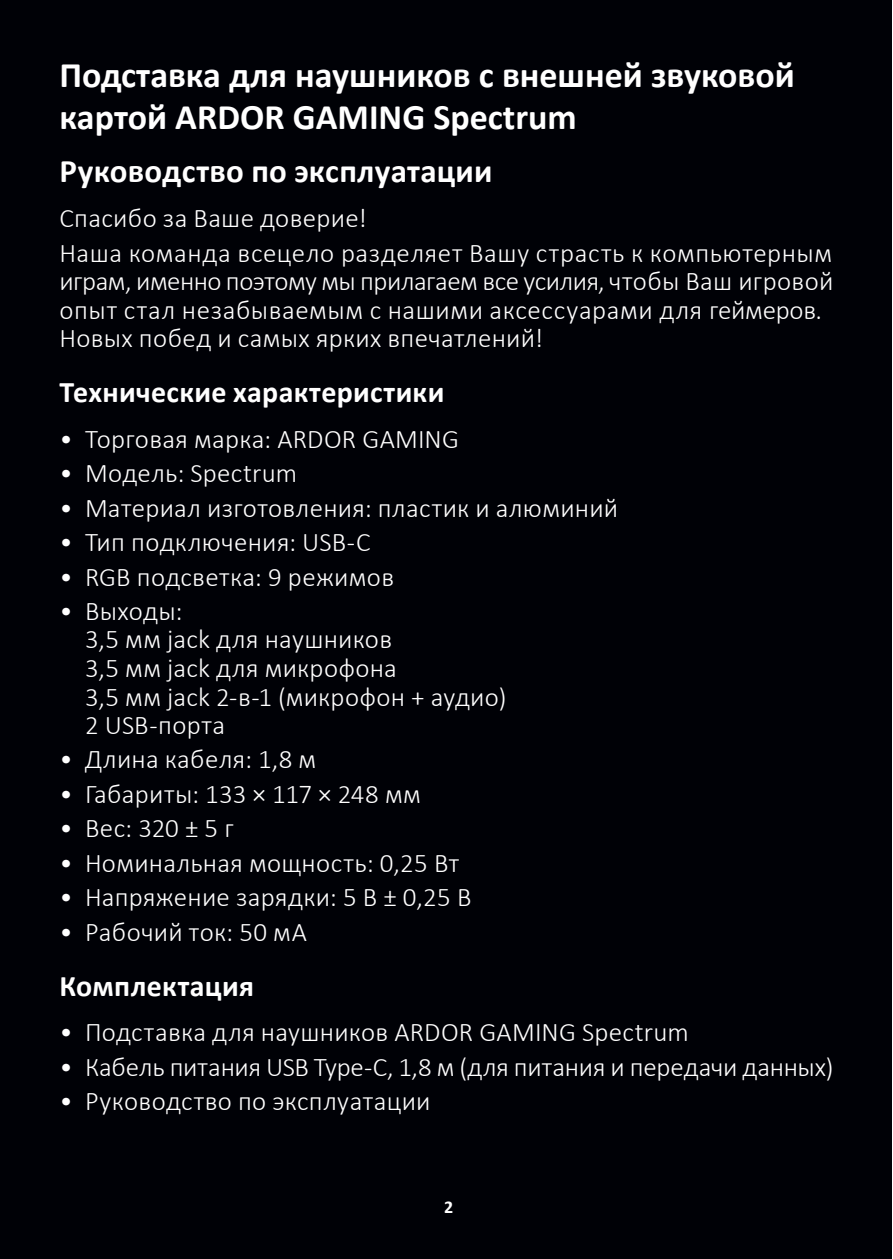
<style>
.page{position:relative;width:893px;height:1259px;background:#fff}
.page>*{position:absolute;margin:0;border:0;box-sizing:border-box;transform-origin:0 0}
.наименование_продукт{font:700 36px/42px "Calibri";color:#fff}
.Заголовок{font:700 33px "Calibri";letter-spacing:.005em;color:#fff}
.Подзаголовок{font:700 30px "Calibri";letter-spacing:.01em;color:#fff}
.t1{font:300 27px/28.5px "Calibri";letter-spacing:.01em;color:#fff}
.t2{font:300 27px "Calibri";letter-spacing:-.01em;color:#fff}
.номерация_у_схем{font:700 18px "Calibri";color:#fff}
</style>
<div class="page">
<div style="left:0;top:0;width:891px;height:1259px;background:#000106"></div>
<hr style="left:892px;top:0;width:1px;height:1259px;background:#000106">
<p class="наименование_продукт" style="left:60px;top:53px;width:737px">Подставка для наушников c внешней звуковой картой ARDOR GAMING Spectrum</p>
<p class="Заголовок" style="left:60px;top:147px;width:434px">Руководство по эксплуатации</p>
<p class="t1" style="left:60px;top:204px;width:309px">Спасибо за Ваше доверие!</p>
<p class="t1" style="left:60px;top:238px;width:775px">Наша команда всецело разделяет Вашу страсть к компьютерным играм, именно поэтому мы прилагаем все усилия, чтобы Ваш игровой опыт стал незабываемым с нашими аксессуарами для геймеров.<br>Новых побед и самых ярких впечатлений!</p>
<p class="Подзаголовок" style="left:60px;top:371px;width:386px">Технические характеристики</p>
<p class="t1" style="left:60px;top:424px;width:401px">• Торговая марка: ARDOR GAMING</p>
<p class="t1" style="left:60px;top:459px;width:239px">• Модель: Spectrum</p>
<p class="t1" style="left:60px;top:493px;width:560px">• Материал изготовления: пластик и алюминий</p>
<p class="t1" style="left:60px;top:527px;width:313px">• Тип подключения: USB-C</p>
<p class="t1" style="left:60px;top:562px;width:336px">• RGB подсветка: 9 режимов</p>
<p class="t1" style="left:85px;top:596px;width:423px;text-indent:-26px">• Выходы:<br>3,5 мм jack для наушников<br>3,5 мм jack для микрофона<br>3,5 мм jack 2-в-1 (микрофон + аудио)<br>2 USB-порта</p>
<p class="t1" style="left:60px;top:745px;width:258px">• Длина кабеля: 1,8 м</p>
<p class="t1" style="left:60px;top:779px;width:363px">• Габариты: 133 × 117 × 248 мм</p>
<p class="t1" style="left:60px;top:814px;width:176px">• Вес: 320 ± 5 г</p>
<p class="t1" style="left:60px;top:848px;width:401px">• Номинальная мощность: 0,25 Вт</p>
<p class="t1" style="left:60px;top:883px;width:413px">• Напряжение зарядки: 5 В ± 0,25 В</p>
<p class="t1" style="left:60px;top:917px;width:249px">• Рабочий ток: 50 мА</p>
<p class="Подзаголовок" style="left:60px;top:964px;width:196px">Комплектация</p>
<p class="t1" style="left:60px;top:1018px;width:631px">• Подставка для наушников ARDOR GAMING Spectrum</p>
<p class="t2" style="left:60px;top:1050px;width:775px">• Кабель питания USB Type-C, 1,8 м (для питания и передачи данных)</p>
<p class="t1" style="left:60px;top:1086px;width:373px">• Руководство по эксплуатации</p>
<p class="номерация_у_схем" style="left:444px;top:1194px;width:11px">2</p>
</div>
